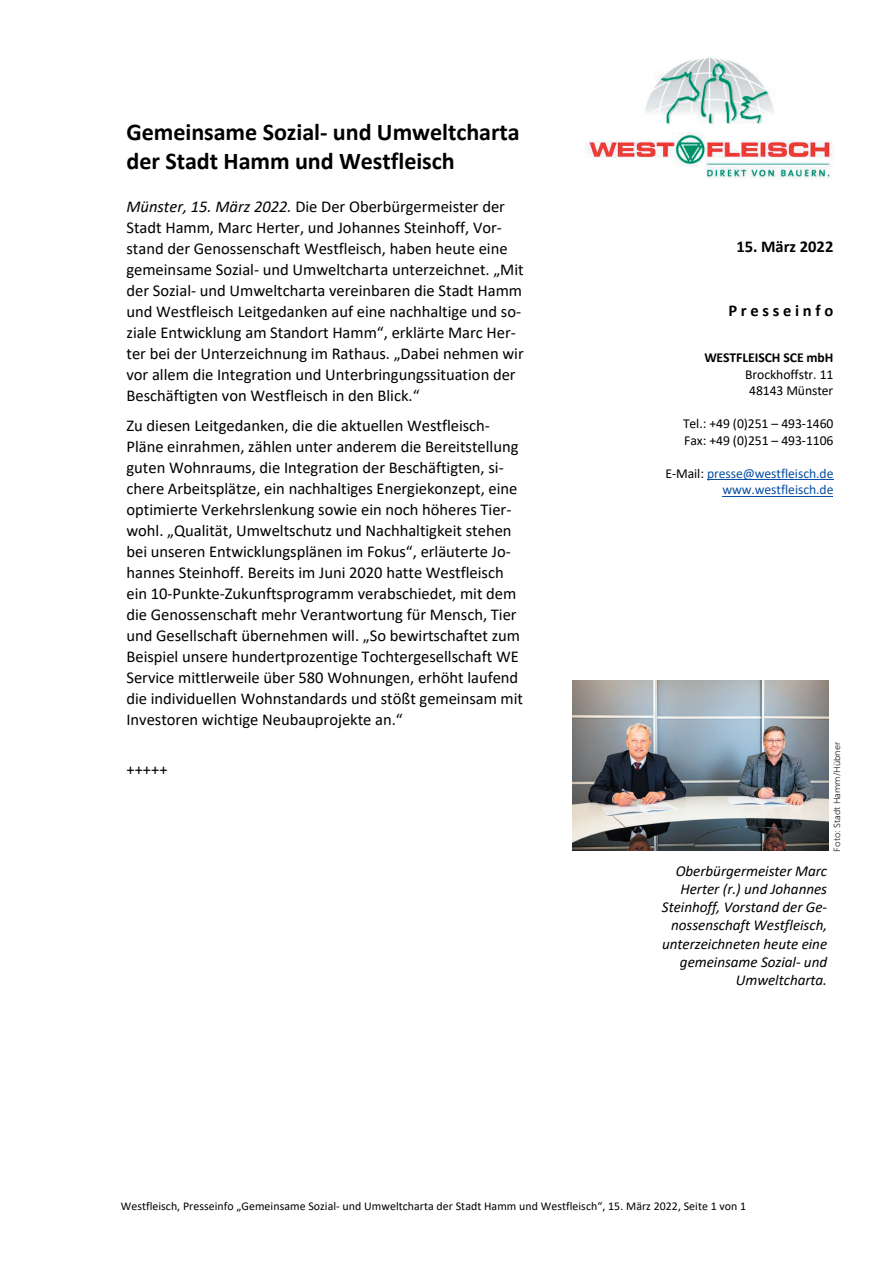
<style>
.page{position:relative;width:893px;height:1263px;background:#fff}
.page>*{position:absolute;margin:0;border:0;box-sizing:border-box;transform-origin:0 0}
.t1{font:700 24.15px/29.1px "Calibri";letter-spacing:-.005em;color:#000}
.t2{font:16.5px/21px "Calibri";color:#000}
.t3{font:700 16.5px "Calibri";color:#000}
.t4{font:italic 15.15px/18.3px "Calibri";letter-spacing:-.005em;color:#000;text-align:right}
.t5{font:13.65px/16.5px "Calibri";letter-spacing:-.005em;color:#000}
.t6{font:13.65px/16.5px "Calibri";letter-spacing:-.005em;color:#094fa3;text-align:right}
.t7{font:700 13.65px "Calibri";letter-spacing:-.005em;color:#000}
.t8{font:11.85px "Calibri";letter-spacing:.005em;color:#000}
.t9{font:9px "Museo Sans 300";color:#231f20}
.s1{font-style:italic}
.s2{color:#000}
</style>
<div class="page">
<img style="left:572px;top:680px;width:256px;height:171px">
<hr style="left:707px;top:479px;width:126px;height:1px;background:#094fa3">
<hr style="left:722px;top:496px;width:111px;height:1px;background:#094fa3">
<img style="left:585px;top:57px;width:247px;height:122px">
<h1 class="t1" style="left:126px;top:117px;width:395px">Gemeinsame Sozial- und Umweltcharta der Stadt Hamm und Westfleisch</h1>
<p class="t2" style="left:126px;top:196px;width:399px"><span class="s1">Münster, 15. März 2022.</span> Die Der Oberbürgermeister der Stadt Hamm, Marc Herter, und Johannes Steinhoff, Vor&shy;stand der Genossenschaft Westfleisch, haben heute eine gemeinsame Sozial- und Umweltcharta unterzeichnet. „Mit der Sozial- und Umweltcharta vereinbaren die Stadt Hamm und Westfleisch Leitgedanken auf eine nachhaltige und so&shy;ziale Entwicklung am Standort Hamm“, erklärte Marc Her&shy;ter bei der Unterzeichnung im Rathaus. „Dabei nehmen wir vor allem die Integration und Unterbringungssituation der Beschäftigten von Westfleisch in den Blick.“</p>
<p class="t2" style="left:126px;top:415px;width:398px">Zu diesen Leitgedanken, die die aktuellen Westfleisch-Pläne einrahmen, zählen unter anderem die Bereitstellung guten Wohnraums, die Integration der Beschäftigten, si&shy;chere Arbeitsplätze, ein nachhaltiges Energiekonzept, eine optimierte Verkehrslenkung sowie ein noch höheres Tier&shy;wohl. „Qualität, Umweltschutz und Nachhaltigkeit stehen bei unseren Entwicklungsplänen im Fokus“, erläuterte Jo&shy;hannes Steinhoff. Bereits im Juni 2020 hatte Westfleisch ein 10-Punkte-Zukunftsprogramm verabschiedet, mit dem die Genossenschaft mehr Verantwortung für Mensch, Tier und Gesellschaft übernehmen will. „So bewirtschaftet zum Beispiel unsere hundertprozentige Tochtergesellschaft WE Service mittlerweile über 580 Wohnungen, erhöht laufend die individuellen Wohnstandards und stößt gemeinsam mit Investoren wichtige Neubauprojekte an.“</p>
<p class="t2" style="left:126px;top:758px;width:43px">+++++</p>
<p class="t3" style="left:736px;top:235px;width:99px">15. März 2022</p>
<p class="t3" style="left:728px;top:298px;width:106px">P r e s s e i n f o</p>
<p class="t7" style="left:704px;top:348px;width:131px">WESTFLEISCH SCE mbH</p>
<p class="t5" style="left:745px;top:365px;width:90px">Brockhoffstr. 11<br>48143 Münster</p>
<p class="t5" style="left:683px;top:415px;width:152px">Tel.: +49 (0)251 – 493-1460<br>Fax: +49 (0)251 – 493-1106</p>
<p class="t6" style="left:665px;top:465px;width:170px"><span class="s2">E-Mail:</span> presse@westfleisch.de www.westfleisch.de</p>
<p class="t9" style="left:832px;top:851px;width:111px;rotate:-90deg">Foto: Stadt Hamm/Hübner</p>
<p class="t4" style="left:662px;top:861px;width:167px">Oberbürgermeister Marc<br>Herter (r.) und Johannes<br>Steinhoff, Vorstand der Ge&shy;nossenschaft Westfleisch, unterzeichneten heute eine gemeinsame Sozial- und<br>Umweltcharta.</p>
<p class="t8" style="left:121px;top:1198px;width:627px">Westfleisch, Presseinfo „Gemeinsame Sozial- und Umweltcharta der Stadt Hamm und Westfleisch“, 15. März 2022, Seite 1 von 1</p>
</div>
